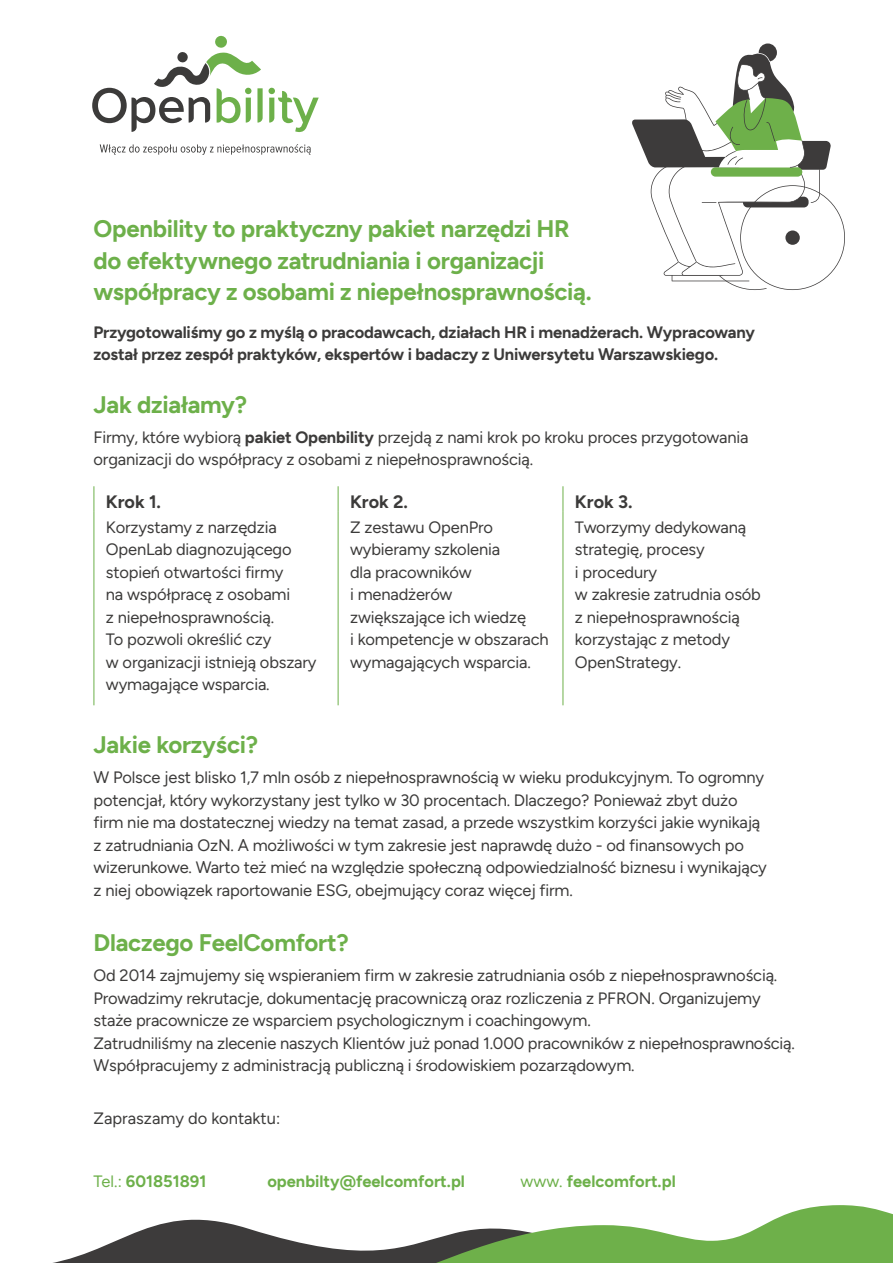
<style>
.page{position:relative;width:893px;height:1263px;background:#fff}
.page>*{position:absolute;margin:0;border:0;box-sizing:border-box;transform-origin:0 0}
.t1{font:700 24px/31.5px "Figtree";letter-spacing:-.01em;color:#6db04a}
.t2{font:700 18px "Figtree";color:#3c3b3a}
.t3{font:16.5px/22.5px "Figtree";letter-spacing:-.01em;color:#3c3b3a}
.t4{font:700 16.5px/22.5px "Figtree";letter-spacing:-.01em;color:#3c3b3a}
.t5{font:700 16.5px "Figtree";color:#6db04a}
.s1{font-weight:700}
.s2{font-weight:400}
</style>
<div class="page">
<svg style="left:100px;top:144px;width:211px;height:11px"></svg>
<svg style="left:92px;top:35px;width:227px;height:97px"></svg>
<svg style="left:53px;top:1219px;width:240px;height:44px;fill:#3d3b3b"></svg>
<svg style="left:293px;top:1205px;width:600px;height:58px"></svg>
<svg style="left:94px;top:486px;width:1px;height:25px"></svg>
<svg style="left:338px;top:486px;width:1px;height:25px"></svg>
<svg style="left:563px;top:486px;width:1px;height:25px"></svg>
<hr style="left:94px;top:511px;width:1px;height:194px;background:#6db04a">
<hr style="left:338px;top:511px;width:1px;height:194px;background:#6db04a">
<hr style="left:563px;top:511px;width:1px;height:194px;background:#6db04a">
<div style="left:759px;top:44px;width:18px;height:18px;background:#3d3b3b;border-radius:50%"></div>
<svg style="left:632px;top:53px;width:213px;height:237px"></svg>
<h1 class="t1" style="left:94px;top:213px;width:500px">Openbility to praktyczny pakiet narzędzi HR do efektywnego zatrudniania i organizacji współpracy z osobami z niepełnosprawnością.</h1>
<p class="t4" style="left:94px;top:320px;width:663px">Przygotowaliśmy go z myślą o pracodawcach, działach HR i menadżerach. Wypracowany został przez zespół praktyków, ekspertów i badaczy z Uniwersytetu Warszawskiego.</p>
<h1 class="t1" style="left:94px;top:388px;width:155px">Jak działamy?</h1>
<p class="t3" style="left:94px;top:426px;width:656px">Firmy, które wybiorą <span class="s1">pakiet Openbility</span> przejdą z nami krok po kroku proces przygotowania organizacji do współpracy z osobami z niepełnosprawnością.</p>
<p class="t2" style="left:106px;top:491px;width:57px">Krok 1.</p>
<p class="t2" style="left:350px;top:491px;width:59px">Krok 2.</p>
<p class="t2" style="left:575px;top:491px;width:59px">Krok 3.</p>
<p class="t3" style="left:106px;top:516px;width:212px">Korzystamy z narzędzia<br>OpenLab diagnozującego stopień otwartości firmy<br>na współpracę z osobami<br>z niepełnosprawnością.<br>To pozwoli określić czy<br>w organizacji istnieją obszary wymagające wsparcia.</p>
<p class="t3" style="left:350px;top:516px;width:200px">Z zestawu OpenPro wybieramy szkolenia<br>dla pracowników<br>i menadżerów zwiększające ich wiedzę<br>i kompetencje w obszarach wymagających wsparcia.</p>
<p class="t3" style="left:575px;top:516px;width:187px">Tworzymy dedykowaną strategię, procesy<br>i procedury<br>w zakresie zatrudnia osób z niepełnosprawnością korzystając z metody<br>OpenStrategy.</p>
<h1 class="t1" style="left:94px;top:729px;width:166px">Jakie korzyści?</h1>
<p class="t3" style="left:94px;top:766px;width:675px">W Polsce jest blisko 1,7 mln osób z niepełnosprawnością w wieku produkcyjnym. To ogromny potencjał, który wykorzystany jest tylko w 30 procentach. Dlaczego? Ponieważ zbyt dużo firm nie ma dostatecznej wiedzy na temat zasad, a przede wszystkim korzyści jakie wynikają z zatrudniania OzN. A możliwości w tym zakresie jest naprawdę dużo - od finansowych po wizerunkowe. Warto też mieć na względzie społeczną odpowiedzialność biznesu i wynikający z niej obowiązek raportowanie ESG, obejmujący coraz więcej firm.</p>
<h1 class="t1" style="left:94px;top:927px;width:257px">Dlaczego FeelComfort?</h1>
<p class="t3" style="left:94px;top:964px;width:703px">Od 2014 zajmujemy się wspieraniem firm w zakresie zatrudniania osób z niepełnosprawnością.<br>Prowadzimy rekrutacje, dokumentację pracowniczą oraz rozliczenia z PFRON. Organizujemy staże pracownicze ze wsparciem psychologicznym i coachingowym.<br>Zatrudniliśmy na zlecenie naszych Klientów już ponad 1.000 pracowników z niepełnosprawnością.<br>Współpracujemy z administracją publiczną i środowiskiem pozarządowym.</p>
<p class="t3" style="left:94px;top:1107px;width:188px">Zapraszamy do kontaktu:</p>
<p class="t5" style="left:94px;top:1171px;width:114px"><span class="s2">Tel.:</span> 601851891</p>
<p class="t5" style="left:267px;top:1171px;width:199px">openbilty@feelcomfort.pl</p>
<p class="t5" style="left:520px;top:1171px;width:157px"><span class="s2">www.</span> feelcomfort.pl</p>
</div>
